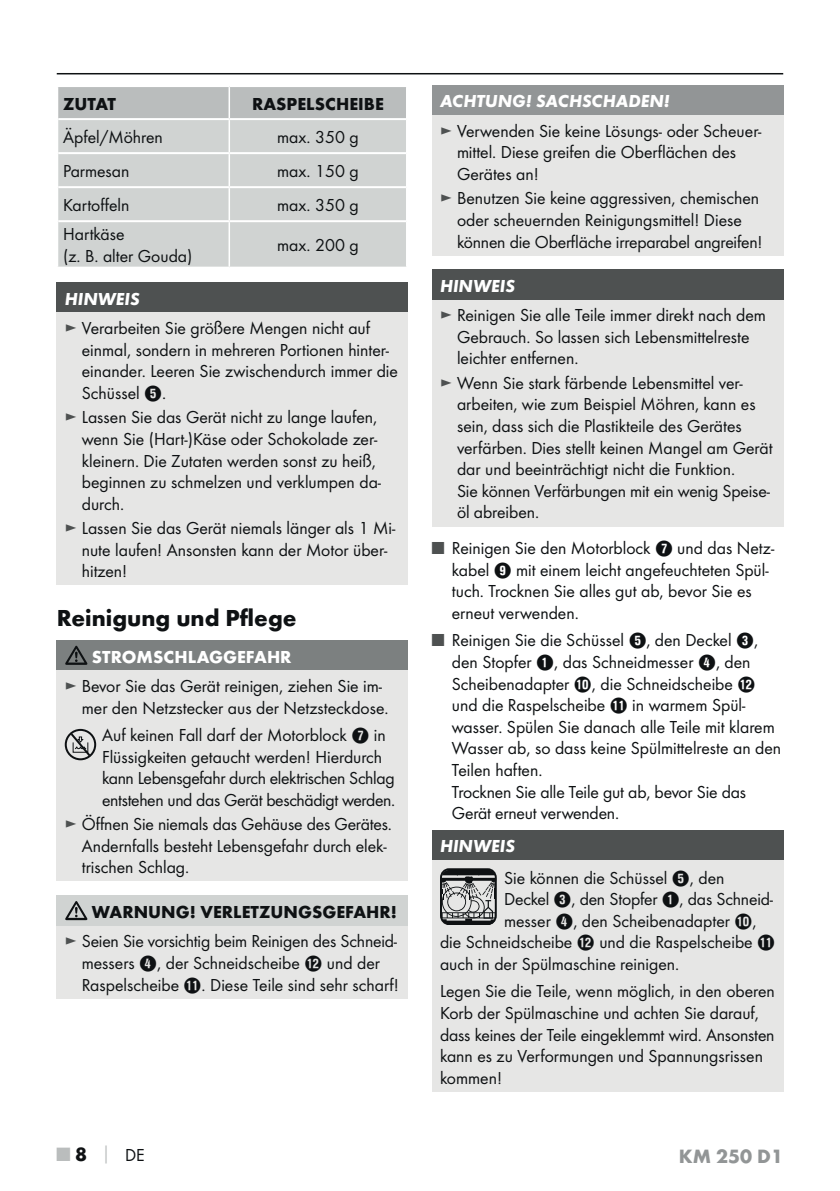
<style>
.page{position:relative;width:840px;height:1191px;background:#fff}
.page>*{position:absolute;margin:0;border:0;box-sizing:border-box;transform-origin:0 0}
.t1{font:700 24px "Futura";color:#0e1113}
.t2{font:700 20px "Futura";color:#929596}
.t3{font:18px/21.6px "Futura Boo";color:#0e1113}
.t4{font:18px/21.6px "Futura Boo";letter-spacing:-.02em;color:#0e1113}
.t5{font:700 18px "Futura";color:#0e1113}
.t6{font:italic 700 18px "Futura";color:#fff}
.t7{font:700 18px "Futura";color:#fff}
.s1{color:#4e5151}
.s2{font-family:"Hako PI Nummern"}
.s3{font-family:"Futura";font-weight:700;font-size:20px;color:#babdbd}
.s4{font-family:"Futura";font-weight:700;font-size:20px}
.s5{font-family:"Futura";font-weight:700;color:#babdbd}
</style>
<div class="page">
<hr style="left:57px;top:73px;width:725px;height:1px;background:#0e1113">
<div style="left:58px;top:87px;width:348px;height:31px;background:#babdbd"></div>
<div style="left:58px;top:120px;width:348px;height:147px;background:#d0d3d2"></div>
<hr style="left:58px;top:152px;width:171px;height:2px;background:#fff">
<hr style="left:229px;top:152px;width:177px;height:2px;background:#fff">
<hr style="left:58px;top:186px;width:171px;height:2px;background:#fff">
<hr style="left:229px;top:186px;width:177px;height:2px;background:#fff">
<hr style="left:58px;top:220px;width:171px;height:2px;background:#fff">
<hr style="left:229px;top:220px;width:177px;height:2px;background:#fff">
<hr style="left:228px;top:87px;width:2px;height:31px;background:#fff">
<hr style="left:228px;top:120px;width:2px;height:32px;background:#fff">
<hr style="left:228px;top:154px;width:2px;height:32px;background:#fff">
<hr style="left:228px;top:188px;width:2px;height:32px;background:#fff">
<hr style="left:228px;top:222px;width:2px;height:45px;background:#fff">
<div style="left:57px;top:282px;width:351px;height:30px;background:#4e5151"></div>
<div style="left:57px;top:312px;width:351px;height:273px;background:#e6e6e5"></div>
<div style="left:57px;top:640px;width:351px;height:30px;background:#7c8080"></div>
<div style="left:57px;top:670px;width:351px;height:211px;background:#e6e6e5"></div>
<svg style="left:65px;top:646px;width:22px;height:19px"></svg>
<div style="left:65px;top:729px;width:31px;height:31px;border:2px solid #0e1113;border-radius:50%"></div>
<svg style="left:69px;top:731px;width:23px;height:27px"></svg>
<div style="left:57px;top:895px;width:351px;height:30px;background:#d0d3d2"></div>
<div style="left:57px;top:925px;width:351px;height:73px;background:#e6e6e5"></div>
<svg style="left:65px;top:901px;width:22px;height:19px"></svg>
<div style="left:432px;top:85px;width:350px;height:30px;background:#929596"></div>
<div style="left:432px;top:115px;width:350px;height:141px;background:#e6e6e5"></div>
<div style="left:432px;top:269px;width:350px;height:31px;background:#4e5151"></div>
<div style="left:432px;top:300px;width:350px;height:226px;background:#e6e6e5"></div>
<div style="left:432px;top:830px;width:350px;height:30px;background:#4e5151"></div>
<div style="left:432px;top:860px;width:350px;height:231px;background:#e6e6e5"></div>
<svg style="left:440px;top:868px;width:56px;height:56px"></svg>
<p class="t5" style="left:63px;top:97px;width:54px">ZUTAT</p>
<p class="t5" style="left:252px;top:97px;width:133px">RASPELSCHEIBE</p>
<p class="t3" style="left:63px;top:127px;width:101px">Äpfel/Möhren</p>
<p class="t3" style="left:277px;top:127px;width:83px">max. 350 g</p>
<p class="t3" style="left:63px;top:161px;width:68px">Parmesan</p>
<p class="t3" style="left:277px;top:161px;width:83px">max. 150 g</p>
<p class="t3" style="left:63px;top:195px;width:68px">Kartoffeln</p>
<p class="t3" style="left:277px;top:195px;width:83px">max. 350 g</p>
<p class="t3" style="left:63px;top:224px;width:131px">Hartkäse<br>(z. B. alter Gouda)</p>
<p class="t3" style="left:277px;top:235px;width:83px">max. 200 g</p>
<p class="t6" style="left:65px;top:292px;width:76px">HINWEIS</p>
<p class="t3" style="left:82px;top:318px;width:317px;text-indent:-17px"><span class="s1">►</span> Verarbeiten Sie größere Mengen nicht auf einmal, sondern in mehreren Portionen hinter&shy;einander. Leeren Sie zwischendurch immer die Schüssel <span class="s2">5</span>.</p>
<p class="t3" style="left:82px;top:407px;width:301px;text-indent:-17px"><span class="s1">►</span> Lassen Sie das Gerät nicht zu lange laufen, wenn Sie (Hart-)Käse oder Schokolade zer&shy;kleinern. Die Zutaten werden sonst zu heiß, beginnen zu schmelzen und verklumpen da&shy;durch.</p>
<p class="t3" style="left:82px;top:518px;width:315px;text-indent:-17px"><span class="s1">►</span> Lassen Sie das Gerät niemals länger als 1 Mi&shy;nute laufen! Ansonsten kann der Motor über&shy;hitzen!</p>
<h1 class="t1" style="left:57px;top:608px;width:241px">Reinigung und Pflege</h1>
<p class="t7" style="left:92px;top:649px;width:201px">STROMSCHLAGGEFAHR</p>
<p class="t3" style="left:82px;top:676px;width:308px;text-indent:-17px"><span class="s1">►</span> Bevor Sie das Gerät reinigen, ziehen Sie im&shy;mer den Netzstecker aus der Netzsteckdose.</p>
<p class="t4" style="left:102px;top:725px;width:294px">Auf keinen Fall darf der Motorblock <span class="s2">7</span> in Flüssigkeiten getaucht werden! Hierdurch kann Lebensgefahr durch elektrischen Schlag entstehen und das Gerät beschädigt werden.</p>
<p class="t3" style="left:82px;top:814px;width:311px;text-indent:-17px"><span class="s1">►</span> Öffnen Sie niemals das Gehäuse des Gerätes.<br>Andernfalls besteht Lebensgefahr durch elek&shy;trischen Schlag.</p>
<p class="t5" style="left:92px;top:904px;width:306px">WARNUNG! VERLETZUNGSGEFAHR!</p>
<p class="t3" style="left:82px;top:931px;width:318px;text-indent:-17px"><span class="s1">►</span> Seien Sie vorsichtig beim Reinigen des Schneid&shy;messers <span class="s2">4</span>, der Schneidscheibe <span class="s2">W</span> und der<br>Raspelscheibe <span class="s2">Q</span>. Diese Teile sind sehr scharf!</p>
<p class="t6" style="left:440px;top:95px;width:231px">ACHTUNG! SACHSCHADEN!</p>
<p class="t3" style="left:457px;top:121px;width:306px;text-indent:-17px"><span class="s1">►</span> Verwenden Sie keine Lösungs- oder Scheuer&shy;mittel. Diese greifen die Oberflächen des<br>Gerätes an!</p>
<p class="t3" style="left:457px;top:189px;width:307px;text-indent:-17px"><span class="s1">►</span> Benutzen Sie keine aggressiven, chemischen oder scheuernden Reinigungsmittel! Diese können die Oberfläche irreparabel angreifen!</p>
<p class="t6" style="left:440px;top:279px;width:76px">HINWEIS</p>
<p class="t3" style="left:457px;top:305px;width:310px;text-indent:-17px"><span class="s1">►</span> Reinigen Sie alle Teile immer direkt nach dem<br>Gebrauch. So lassen sich Lebensmittelreste leichter entfernen.</p>
<p class="t3" style="left:457px;top:373px;width:317px;text-indent:-17px"><span class="s1">►</span> Wenn Sie stark färbende Lebensmittel ver&shy;arbeiten, wie zum Beispiel Möhren, kann es sein, dass sich die Plastikteile des Gerätes verfärben. Dies stellt keinen Mangel am Gerät dar und beeinträchtigt nicht die Funktion.<br>Sie können Verfärbungen mit ein wenig Speise&shy;öl abreiben.</p>
<p class="t3" style="left:451px;top:538px;width:324px;text-indent:-20px"><span class="s1">■</span> Reinigen Sie den Motorblock <span class="s2">7</span> und das Netz&shy;kabel <span class="s2">9</span> mit einem leicht angefeuchteten Spül&shy;tuch. Trocknen Sie alles gut ab, bevor Sie es erneut verwenden.</p>
<p class="t3" style="left:451px;top:630px;width:330px;text-indent:-20px"><span class="s1">■</span> Reinigen Sie die Schüssel <span class="s2">5</span>, den Deckel <span class="s2">3</span>, den Stopfer <span class="s2">1</span>, das Schneidmesser <span class="s2">4</span>, den Scheibenadapter <span class="s2">0</span>, die Schneidscheibe <span class="s2">W </span>und die Raspelscheibe <span class="s2">Q</span> in warmem Spül&shy;wasser. Spülen Sie danach alle Teile mit klarem Wasser ab, so dass keine Spülmittelreste an den Teilen haften.<br>Trocknen Sie alle Teile gut ab, bevor Sie das Gerät erneut verwenden.</p>
<p class="t6" style="left:440px;top:840px;width:76px">HINWEIS</p>
<p class="t3" style="left:504px;top:867px;width:222px">Sie können die Schüssel <span class="s2">5</span>, den</p>
<p class="t3" style="left:504px;top:889px;width:270px">Deckel <span class="s2">3</span>, den Stopfer <span class="s2">1</span>, das Schneid-</p>
<p class="t3" style="left:504px;top:911px;width:254px">messer <span class="s2">4</span>, den Scheibenadapter <span class="s2">0</span>,</p>
<p class="t3" style="left:440px;top:932px;width:336px">die Schneidscheibe <span class="s2">W</span> und die Raspelscheibe <span class="s2">Q</span></p>
<p class="t3" style="left:440px;top:954px;width:240px">auch in der Spülmaschine reinigen.</p>
<p class="t3" style="left:440px;top:981px;width:336px">Legen Sie die Teile, wenn möglich, in den oberen Korb der Spülmaschine und achten Sie darauf, dass keines der Teile eingeklemmt wird. Ansonsten kann es zu Verformungen und Spannungsrissen kommen!</p>
<p class="t3" style="left:57px;top:1145px;width:89px"><span class="s3">■</span> <span class="s4">8</span> <span class="s5">│</span> DE</p>
<p class="t2" style="left:678px;top:1148px;width:106px">KM 250 D1</p>
</div>
